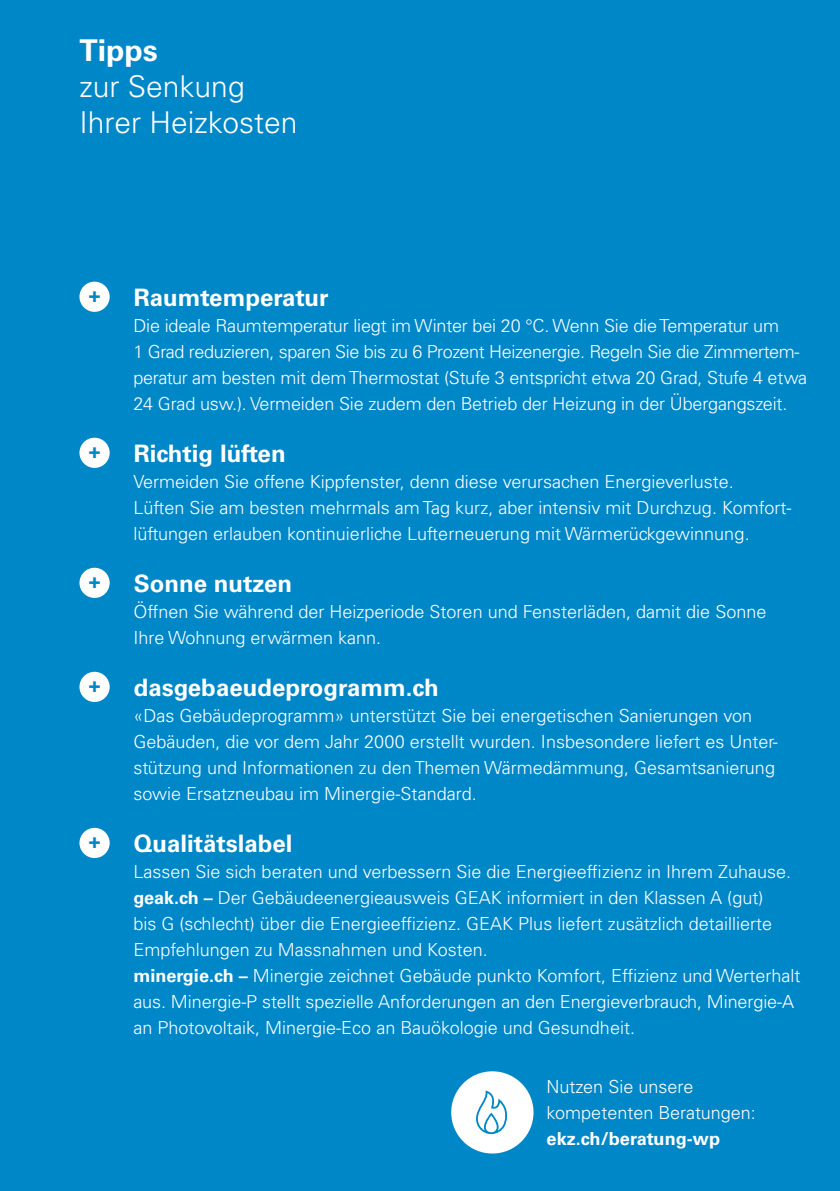
<style>
.page{position:relative;width:840px;height:1191px;background:#fff}
.page>*{position:absolute;margin:0;border:0;box-sizing:border-box;transform-origin:0 0}
.t1{font:300 30px/36px "Univers LT Std";color:#fff}
.t2{font:700 30px "Univers LT Std";color:#fff}
.t3{font:700 24px "Univers LT Std";color:#fff}
.t4{font:700 20px "Univers LT Std";color:#0087c7}
.t5{font:300 18px/26px "Univers LT Std";color:#fff}
.t6{font:700 18px "Univers LT Std";color:#fff}
.s1{font-weight:700}
</style>
<div class="page">
<div style="left:0;top:0;width:839px;height:1191px;background:#0087c7"></div>
<div style="left:79px;top:282px;width:31px;height:30px;background:#fff;border-radius:50%"></div>
<div style="left:79px;top:438px;width:31px;height:30px;background:#fff;border-radius:50%"></div>
<div style="left:79px;top:568px;width:31px;height:30px;background:#fff;border-radius:50%"></div>
<div style="left:79px;top:672px;width:31px;height:30px;background:#fff;border-radius:50%"></div>
<div style="left:79px;top:828px;width:31px;height:30px;background:#fff;border-radius:50%"></div>
<svg style="left:451px;top:1071px;width:82px;height:82px"></svg>
<h1 class="t2" style="left:79px;top:33px;width:80px">Tipps</h1>
<h1 class="t1" style="left:79px;top:69px;width:219px">zur Senkung<br>Ihrer Heizkosten</h1>
<p class="t4" style="left:89px;top:283px;width:13px">+</p>
<h2 class="t3" style="left:134px;top:283px;width:196px">Raumtemperatur</h2>
<p class="t5" style="left:133px;top:313px;width:675px">Die ideale Raumtemperatur liegt im Winter bei 20 °C. Wenn Sie die Temperatur um<br>1 Grad reduzieren, sparen Sie bis zu 6 Prozent Heizenergie. Regeln Sie die Zimmertem&shy;peratur am besten mit dem Thermostat (Stufe 3 entspricht etwa 20 Grad, Stufe 4 etwa 24 Grad usw.). Vermeiden Sie zudem den Betrieb der Heizung in der Übergangszeit.</p>
<p class="t4" style="left:89px;top:439px;width:13px">+</p>
<h2 class="t3" style="left:134px;top:439px;width:153px">Richtig lüften</h2>
<p class="t5" style="left:133px;top:469px;width:659px">Vermeiden Sie offene Kippfenster, denn diese verursachen Energieverluste.<br>Lüften Sie am besten mehrmals am Tag kurz, aber intensiv mit Durchzug. Komfort&shy;lüftungen erlauben kontinuierliche Lufterneuerung mit Wärmerückgewinnung.</p>
<p class="t4" style="left:89px;top:569px;width:13px">+</p>
<h2 class="t3" style="left:134px;top:569px;width:160px">Sonne nutzen</h2>
<p class="t5" style="left:133px;top:599px;width:634px">Öffnen Sie während der Heizperiode Storen und Fensterläden, damit die Sonne<br>Ihre Wohnung erwärmen kann.</p>
<p class="t4" style="left:89px;top:673px;width:13px">+</p>
<h2 class="t3" style="left:134px;top:673px;width:306px">dasgebaeudeprogramm.ch</h2>
<p class="t5" style="left:133px;top:703px;width:645px">«Das Gebäudeprogramm» unterstützt Sie bei energetischen Sanierungen von Gebäuden, die vor dem Jahr 2000 erstellt wurden. Insbesondere liefert es Unter&shy;stützung und Informationen zu den Themen Wärmedämmung, Gesamtsanierung sowie Ersatzneubau im Minergie-Standard.</p>
<p class="t4" style="left:89px;top:829px;width:13px">+</p>
<h2 class="t3" style="left:134px;top:829px;width:160px">Qualitätslabel</h2>
<p class="t5" style="left:133px;top:859px;width:668px">Lassen Sie sich beraten und verbessern Sie die Energieeffizienz in Ihrem Zuhause. <span class="s1">geak.ch –</span> Der Gebäudeenergieausweis GEAK informiert in den Klassen A (gut)<br>bis G (schlecht) über die Energieeffizienz. GEAK Plus liefert zusätzlich detaillierte Empfehlungen zu Massnahmen und Kosten.<br><span class="s1">minergie.ch –</span> Minergie zeichnet Gebäude punkto Komfort, Effizienz und Werterhalt aus. Minergie-P stellt spezielle Anforderungen an den Energieverbrauch, Minergie-A an Photovoltaik, Minergie-Eco an Bauökologie und Gesundheit.</p>
<p class="t5" style="left:546px;top:1073px;width:210px">Nutzen Sie unsere kompetenten Beratungen:</p>
<p class="t6" style="left:546px;top:1127px;width:175px">ekz.ch/beratung-wp</p>
</div>
